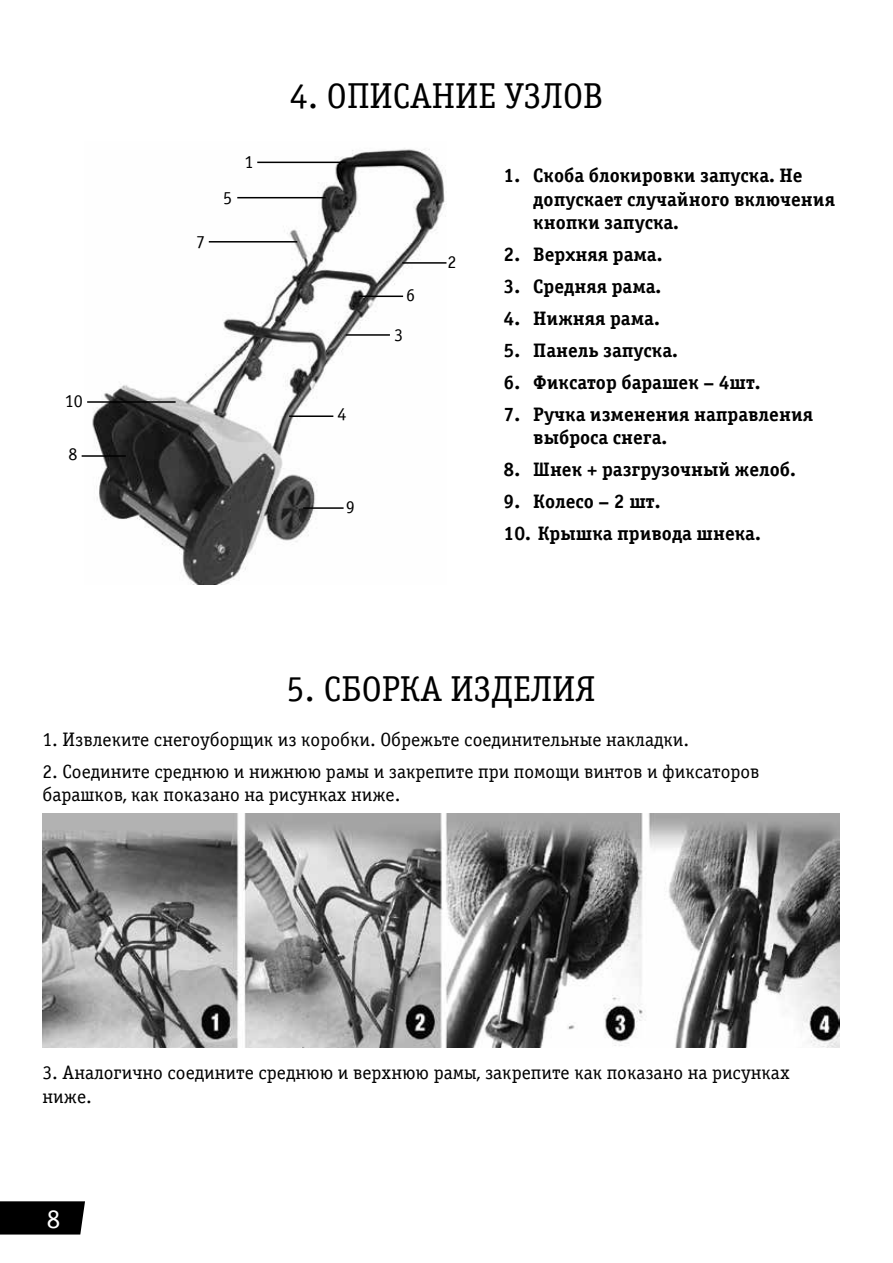
<style>
.page{position:relative;width:893px;height:1263px;background:#fff}
.page>*{position:absolute;margin:0;border:0;box-sizing:border-box;transform-origin:0 0}
.t1{font:36px "Officina Serif CTT";color:#000}
.t2{font:27px "Officina Serif CTT";color:#fff}
.t3{font:700 19.5px/23.4px "Officina Serif CTT";color:#000}
.t4{font:19.5px/23.4px "Officina Serif CTT";color:#000}
.t5{font:18px "Officina Serif CTT";color:#000}
</style>
<div class="page">
<div style="left:0;top:1201px;width:85px;height:33px;background:#000"></div>
<img style="left:92px;top:148px;width:354px;height:437px">
<img style="left:43px;top:814px;width:797px;height:233px">
<hr style="left:257px;top:162px;width:89px;height:1px;background:#000">
<hr style="left:237px;top:197px;width:89px;height:1px;background:#000">
<hr style="left:209px;top:241px;width:88px;height:2px;background:#000">
<hr style="left:402px;top:262px;width:44px;height:2px;background:#000">
<hr style="left:346px;top:334px;width:44px;height:2px;background:#000">
<hr style="left:359px;top:296px;width:44px;height:1px;background:#000">
<hr style="left:289px;top:415px;width:44px;height:2px;background:#000">
<hr style="left:82px;top:455px;width:44px;height:2px;background:#000">
<hr style="left:87px;top:401px;width:89px;height:2px;background:#000">
<hr style="left:303px;top:507px;width:41px;height:2px;background:#000">
<p class="t5" style="left:65px;top:391px;width:19px">10</p>
<p class="t5" style="left:68px;top:444px;width:10px">8</p>
<p class="t5" style="left:196px;top:232px;width:10px">7</p>
<p class="t5" style="left:223px;top:188px;width:10px">5</p>
<p class="t5" style="left:244px;top:152px;width:10px">1</p>
<h1 class="t1" style="left:290px;top:77px;width:315px">4. ОПИСАНИЕ УЗЛОВ</h1>
<p class="t5" style="left:338px;top:404px;width:10px">4</p>
<p class="t5" style="left:346px;top:497px;width:10px">9</p>
<p class="t5" style="left:406px;top:285px;width:10px">6</p>
<p class="t5" style="left:394px;top:325px;width:10px">3</p>
<p class="t5" style="left:448px;top:252px;width:10px">2</p>
<p class="t3" style="left:533px;top:164px;width:303px;text-indent:-30px">1. Скоба блокировки запуска. Не допускает случайного включения кнопки запуска.</p>
<p class="t3" style="left:503px;top:243px;width:160px">2. Верхняя рама.</p>
<p class="t3" style="left:503px;top:275px;width:159px">3. Средняя рама.</p>
<p class="t3" style="left:503px;top:306px;width:158px">4. Нижняя рама.</p>
<p class="t3" style="left:503px;top:338px;width:176px">5. Панель запуска.</p>
<p class="t3" style="left:503px;top:370px;width:259px">6. Фиксатор барашек – 4шт.</p>
<p class="t3" style="left:533px;top:402px;width:281px;text-indent:-30px">7. Ручка изменения направления выброса снега.</p>
<p class="t3" style="left:503px;top:457px;width:294px">8. Шнек + разгрузочный желоб.</p>
<p class="t3" style="left:503px;top:489px;width:158px">9. Колесо – 2 шт.</p>
<p class="t3" style="left:503px;top:521px;width:259px">10. Крышка привода шнека.</p>
<h1 class="t1" style="left:287px;top:670px;width:311px">5. СБОРКА ИЗДЕЛИЯ</h1>
<p class="t4" style="left:43px;top:728px;width:648px">1. Извлеките снегоуборщик из коробки. Обрежьте соединительные накладки.</p>
<p class="t4" style="left:43px;top:760px;width:718px">2. Соедините среднюю и нижнюю рамы и закрепите при помощи винтов и фиксаторов барашков, как показано на рисунках ниже.</p>
<p class="t4" style="left:43px;top:1061px;width:749px">3. Аналогично соедините среднюю и верхнюю рамы, закрепите как показано на рисунках ниже.</p>
<h2 class="t2" style="left:47px;top:1204px;width:15px">8</h2>
</div>
